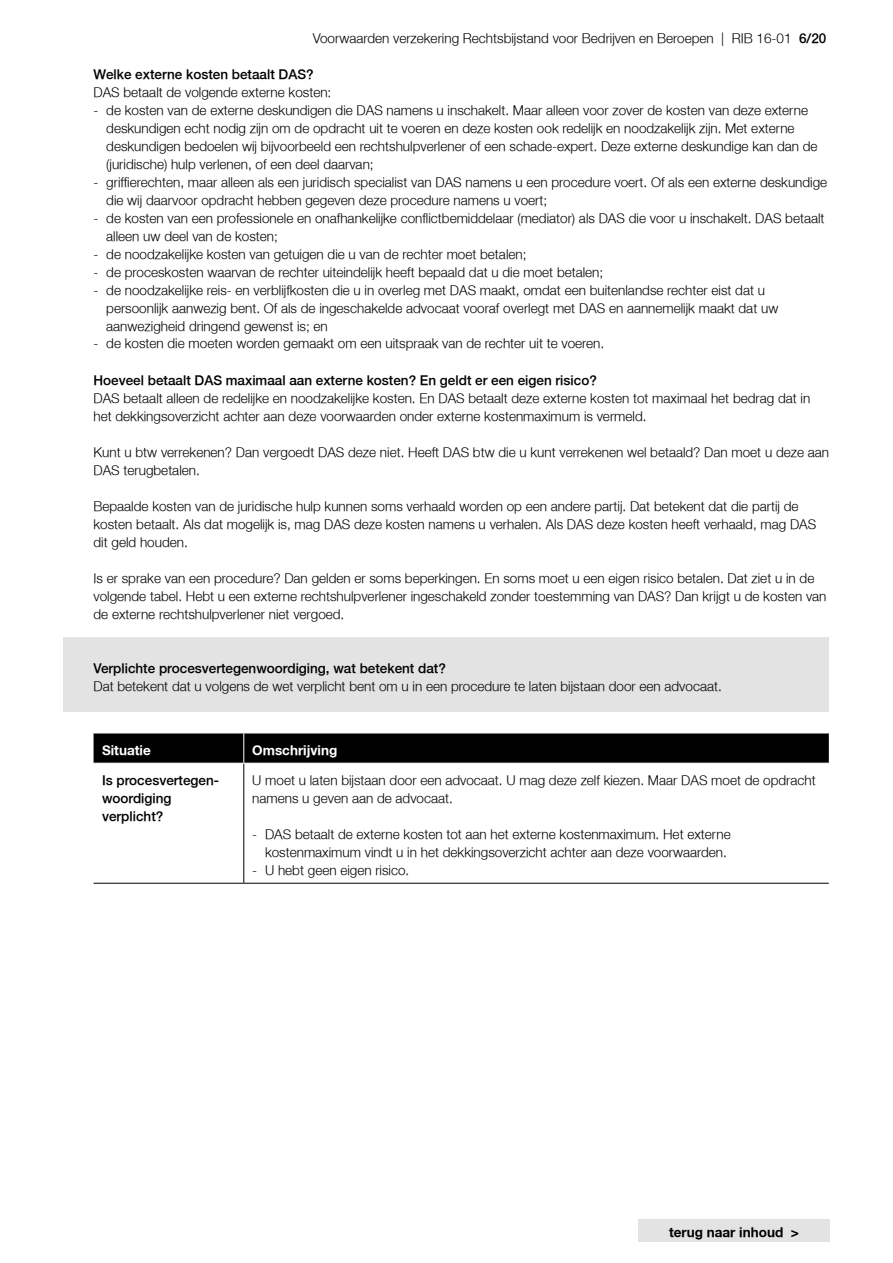
<style>
.page{position:relative;width:893px;height:1263px;background:#fff}
.page>*{position:absolute;margin:0;border:0;box-sizing:border-box;transform-origin:0 0}
.t1{font:300 13.5px/18px "Fortis Helvetica";color:#000}
.t2{font:300 13.5px/18px "Fortis Helvetica";color:#000}
.t3{font:700 13.5px "Fortis Helvetica";color:#fff}
.t4{font:700 13.5px "Fortis Helvetica";color:#000}
.s1{font-style:inherit}
</style>
<div class="page">
<div style="left:638px;top:1219px;width:192px;height:23px;background:#e3e3e3"></div>
<div style="left:64px;top:637px;width:765px;height:20px;background:#e3e3e3"></div>
<div style="left:64px;top:655px;width:765px;height:21px;background:#e3e3e3"></div>
<div style="left:64px;top:673px;width:765px;height:20px;background:#e3e3e3"></div>
<div style="left:64px;top:691px;width:765px;height:20px;background:#e3e3e3"></div>
<div style="left:94px;top:734px;width:735px;height:29px;background:#000"></div>
<hr style="left:243px;top:763px;width:1px;height:120px;background:#000">
<hr style="left:94px;top:883px;width:150px;height:1px;background:#000">
<hr style="left:244px;top:883px;width:585px;height:1px;background:#000">
<hr style="left:243px;top:733px;width:1px;height:30px;background:#fff">
<hr style="left:94px;top:763px;width:150px;height:1px;background:#fff">
<p class="t1" style="left:313px;top:29px;width:515px">Voorwaarden verzekering Rechtsbijstand voor Bedrijven en Beroepen | RIB 16-01 <span class="s1">6/20</span></p>
<p class="t2" style="left:94px;top:65px;width:222px">Welke externe kosten betaalt DAS?</p>
<p class="t1" style="left:94px;top:83px;width:239px">DAS betaalt de volgende externe kosten:</p>
<p class="t1" style="left:106px;top:101px;width:713px;text-indent:-13px">- de kosten van de externe deskundigen die DAS namens u inschakelt. Maar alleen voor zover de kosten van deze externe deskundigen echt nodig zijn om de opdracht uit te voeren en deze kosten ook redelijk en noodzakelijk zijn. Met externe deskundigen bedoelen wij bijvoorbeeld een rechtshulpverlener of een schade-expert. Deze externe deskundige kan dan de (juridische) hulp verlenen, of een deel daarvan;</p>
<p class="t1" style="left:106px;top:173px;width:722px;text-indent:-13px">- griffierechten, maar alleen als een juridisch specialist van DAS namens u een procedure voert. Of als een externe deskundige die wij daarvoor opdracht hebben gegeven deze procedure namens u voert;</p>
<p class="t1" style="left:106px;top:209px;width:720px;text-indent:-13px">- de kosten van een professionele en onafhankelijke conflictbemiddelaar (mediator) als DAS die voor u inschakelt. DAS betaalt alleen uw deel van de kosten;</p>
<p class="t1" style="left:94px;top:245px;width:434px">- de noodzakelijke kosten van getuigen die u van de rechter moet betalen;</p>
<p class="t1" style="left:94px;top:263px;width:511px">- de proceskosten waarvan de rechter uiteindelijk heeft bepaald dat u die moet betalen;</p>
<p class="t1" style="left:106px;top:281px;width:673px;text-indent:-13px">- de noodzakelijke reis- en verblijfkosten die u in overleg met DAS maakt, omdat een buitenlandse rechter eist dat u persoonlijk aanwezig bent. Of als de ingeschakelde advocaat vooraf overlegt met DAS en aannemelijk maakt dat uw aanwezigheid dringend gewenst is; en</p>
<p class="t1" style="left:94px;top:335px;width:512px">- de kosten die moeten worden gemaakt om een uitspraak van de rechter uit te voeren.</p>
<p class="t2" style="left:94px;top:371px;width:505px">Hoeveel betaalt DAS maximaal aan externe kosten? En geldt er een eigen risico?</p>
<p class="t1" style="left:94px;top:389px;width:718px">DAS betaalt alleen de redelijke en noodzakelijke kosten. En DAS betaalt deze externe kosten tot maximaal het bedrag dat in het dekkingsoverzicht achter aan deze voorwaarden onder externe kostenmaximum is vermeld.</p>
<p class="t1" style="left:94px;top:443px;width:737px">Kunt u btw verrekenen? Dan vergoedt DAS deze niet. Heeft DAS btw die u kunt verrekenen wel betaald? Dan moet u deze aan<br>DAS terugbetalen.</p>
<p class="t1" style="left:94px;top:497px;width:724px">Bepaalde kosten van de juridische hulp kunnen soms verhaald worden op een andere partij. Dat betekent dat die partij de kosten betaalt. Als dat mogelijk is, mag DAS deze kosten namens u verhalen. Als DAS deze kosten heeft verhaald, mag DAS dit geld houden.</p>
<p class="t1" style="left:94px;top:569px;width:734px">Is er sprake van een procedure? Dan gelden er soms beperkingen. En soms moet u een eigen risico betalen. Dat ziet u in de volgende tabel. Hebt u een externe rechtshulpverlener ingeschakeld zonder toestemming van DAS? Dan krijgt u de kosten van de externe rechtshulpverlener niet vergoed.</p>
<p class="t2" style="left:94px;top:659px;width:354px">Verplichte procesvertegenwoordiging, wat betekent dat?</p>
<p class="t1" style="left:94px;top:677px;width:630px">Dat betekent dat u volgens de wet verplicht bent om u in een procedure te laten bijstaan door een advocaat.</p>
<p class="t3" style="left:102px;top:741px;width:50px">Situatie</p>
<p class="t3" style="left:252px;top:741px;width:86px">Omschrijving</p>
<p class="t2" style="left:102px;top:771px;width:119px">Is procesvertegen&shy;woordiging verplicht?</p>
<p class="t1" style="left:252px;top:771px;width:565px">U moet u laten bijstaan door een advocaat. U mag deze zelf kiezen. Maar DAS moet de opdracht namens u geven aan de advocaat.</p>
<p class="t1" style="left:252px;top:825px;width:480px;text-align:right">- DAS betaalt de externe kosten tot aan het externe kostenmaximum. Het externe kostenmaximum vindt u in het dekkingsoverzicht achter aan deze voorwaarden.</p>
<p class="t1" style="left:252px;top:861px;width:159px">- U hebt geen eigen risico.</p>
<p class="t4" style="left:669px;top:1224px;width:131px">terug naar inhoud &gt;</p>
</div>
